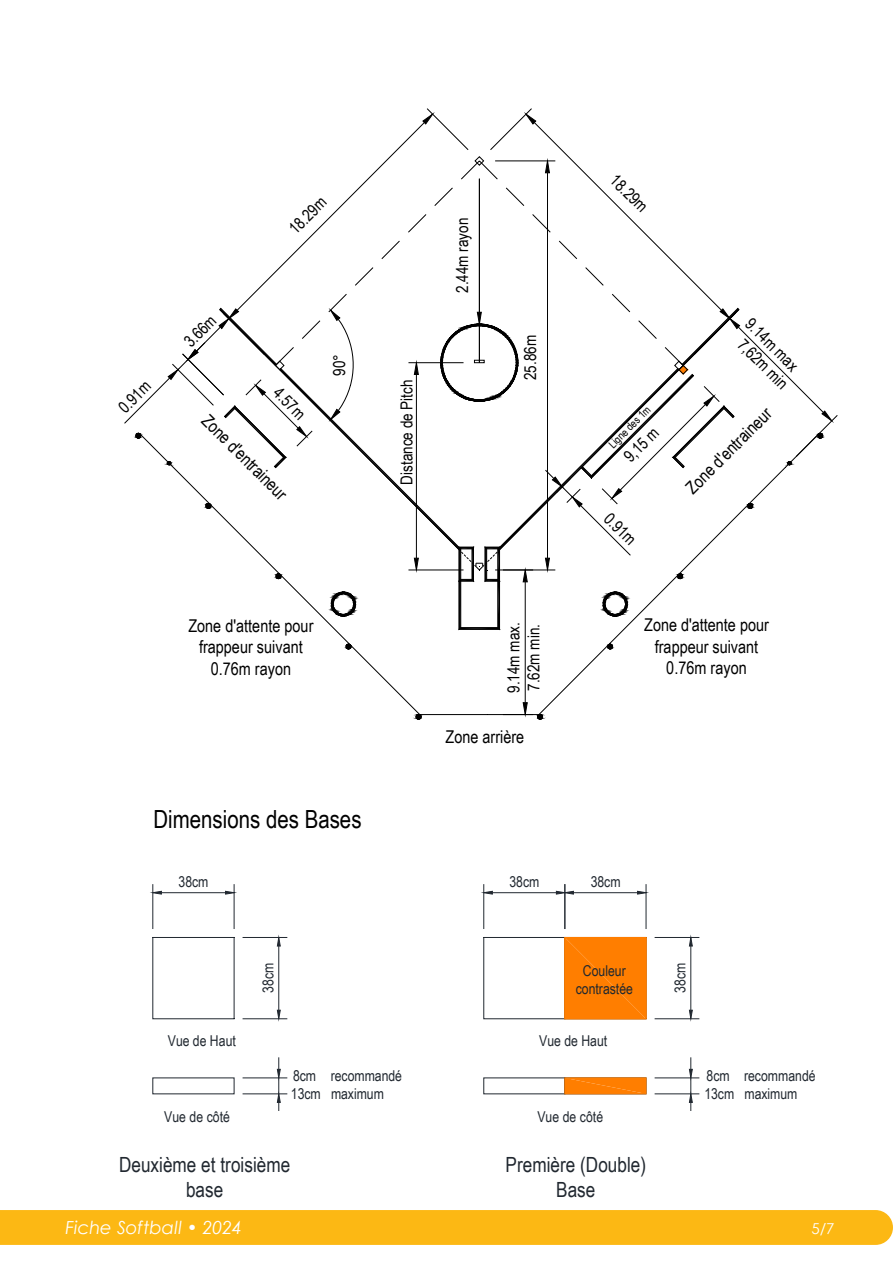
<style>
.page{position:relative;width:893px;height:1263px;background:#fff}
.page>*{position:absolute;margin:0;border:0;box-sizing:border-box;transform-origin:0 0}
.t1{font:25.05px "Arial Narrow";color:#000}
.t2{font:21px/25.2px "Arial Narrow";color:#212830;text-align:center}
.t3{font:italic 18px "Century Gothic";letter-spacing:-.005em;color:#fff}
.t4{font:17.7px/21.3px "Arial Narrow";color:#000;text-align:center}
.t5{font:16.5px/20px "Arial Narrow";color:#000;text-align:center}
.t6{font:15px/18px "Arial Narrow";color:#212830}
.t7{font:15px/18px "Arial Narrow";color:#20282f;text-align:center}
.t8{font:15px "Century Gothic";color:#fff}
.t9{font:10.95px "Arial Narrow";color:#000}
</style>
<div class="page">
<div style="left:0;top:1210px;width:893px;height:35px;background:#fcb814"></div>
<svg style="left:346px;top:643px;width:7px;height:7px"></svg>
<svg style="left:416px;top:714px;width:7px;height:6px"></svg>
<svg style="left:536px;top:715px;width:7px;height:5px"></svg>
<hr style="left:420px;top:714px;width:119px;height:1px;background:#000">
<hr style="left:525px;top:582px;width:1px;height:121px;background:#000">
<svg style="left:523px;top:702px;width:4px;height:12px"></svg>
<svg style="left:124px;top:108px;width:713px;height:521px"></svg>
<hr style="left:483px;top:884px;width:1px;height:45px;background:#212830">
<hr style="left:492px;top:892px;width:64px;height:1px;background:#212830">
<svg style="left:483px;top:891px;width:9px;height:3px"></svg>
<hr style="left:565px;top:884px;width:1px;height:45px;background:#212830">
<hr style="left:646px;top:884px;width:1px;height:45px;background:#212830">
<hr style="left:573px;top:892px;width:65px;height:1px;background:#212830">
<svg style="left:556px;top:891px;width:17px;height:3px"></svg>
<svg style="left:637px;top:891px;width:10px;height:3px"></svg>
<hr style="left:243px;top:1018px;width:44px;height:1px;background:#212830">
<hr style="left:243px;top:937px;width:44px;height:1px;background:#212830">
<hr style="left:278px;top:946px;width:1px;height:64px;background:#212830">
<svg style="left:277px;top:1010px;width:3px;height:9px"></svg>
<svg style="left:277px;top:938px;width:3px;height:8px"></svg>
<hr style="left:655px;top:1018px;width:44px;height:1px;background:#212830">
<hr style="left:655px;top:937px;width:44px;height:1px;background:#212830">
<hr style="left:691px;top:946px;width:1px;height:64px;background:#212830">
<svg style="left:689px;top:1010px;width:3px;height:9px"></svg>
<svg style="left:689px;top:938px;width:3px;height:8px"></svg>
<hr style="left:243px;top:1093px;width:44px;height:1px;background:#212830">
<hr style="left:243px;top:1078px;width:44px;height:1px;background:#212830">
<svg style="left:277px;top:1057px;width:3px;height:54px"></svg>
<hr style="left:655px;top:1093px;width:44px;height:1px;background:#212830">
<hr style="left:655px;top:1078px;width:44px;height:1px;background:#212830">
<svg style="left:689px;top:1057px;width:3px;height:54px"></svg>
<div style="left:565px;top:937px;width:82px;height:83px;background:#ff7e00"></div>
<div style="left:565px;top:937px;width:81px;height:82px;border:1px solid #ff7e00"></div>
<svg style="left:567px;top:1080px;width:77px;height:12px"></svg>
<div style="left:565px;top:1078px;width:81px;height:16px;border:1px solid #ff7e00"></div>
<hr style="left:153px;top:884px;width:1px;height:45px;background:#212830">
<hr style="left:234px;top:884px;width:1px;height:45px;background:#212830">
<hr style="left:161px;top:892px;width:65px;height:1px;background:#212830">
<svg style="left:152px;top:891px;width:9px;height:3px"></svg>
<svg style="left:225px;top:891px;width:10px;height:3px"></svg>
<p class="t5" style="left:284px;top:224px;width:47px;rotate:-45deg">18.29m</p>
<p class="t5" style="left:114px;top:402px;width:39px;rotate:-45deg">0.91m</p>
<p class="t5" style="left:180px;top:337px;width:39px;rotate:-45deg">3.66m</p>
<p class="t5" style="left:284px;top:382px;width:39px;rotate:45deg">4.57m</p>
<p class="t4" style="left:213px;top:409px;width:114px;rotate:45deg">Zone d'entraineur</p>
<p class="t5" style="left:329px;top:376px;width:23px;rotate:-90deg">90°</p>
<p class="t4" style="left:188px;top:614px;width:127px">Zone d'attente pour frappeur suivant<br>0.76m rayon</p>
<p class="t1" style="left:154px;top:801px;width:209px">Dimensions des Bases</p>
<p class="t6" style="left:179px;top:873px;width:31px">38cm</p>
<p class="t5" style="left:396px;top:485px;width:107px;rotate:-90deg">Distance de Pitch</p>
<p class="t5" style="left:452px;top:293px;width:77px;rotate:-90deg">2.44m rayon</p>
<p class="t5" style="left:520px;top:380px;width:47px;rotate:-90deg">25.86m</p>
<p class="t5" style="left:503px;top:693px;width:72px;text-align:left;rotate:-90deg">9.14m max.<br>7.62m min.</p>
<p class="t4" style="left:446px;top:726px;width:80px">Zone arrière</p>
<p class="t5" style="left:620px;top:170px;width:47px;rotate:45deg">18.29m</p>
<p class="t9" style="left:605px;top:440px;width:55px;rotate:-45deg">Ligne des 1m</p>
<p class="t5" style="left:619px;top:452px;width:43px;rotate:-45deg">9,15 m</p>
<p class="t5" style="left:614px;top:508px;width:39px;rotate:45deg">0.91m</p>
<p class="t5" style="left:756px;top:313px;width:74px;rotate:45deg">9.14m max<br>7,62m min</p>
<p class="t4" style="left:681px;top:483px;width:115px;rotate:-45deg">Zone d'entraineur</p>
<p class="t4" style="left:644px;top:614px;width:126px">Zone d'attente pour frappeur suivant<br>0.76m rayon</p>
<p class="t6" style="left:509px;top:873px;width:31px">38cm</p>
<p class="t6" style="left:591px;top:873px;width:31px">38cm</p>
<p class="t6" style="left:259px;top:993px;width:31px;rotate:-90deg">38cm</p>
<p class="t6" style="left:671px;top:993px;width:31px;rotate:-90deg">38cm</p>
<p class="t7" style="left:576px;top:961px;width:59px">Couleur contrastée</p>
<p class="t6" style="left:168px;top:1031px;width:70px">Vue de Haut</p>
<p class="t6" style="left:539px;top:1031px;width:70px">Vue de Haut</p>
<p class="t6" style="left:291px;top:1066px;width:113px">8cm recommandé<br>13cm maximum</p>
<p class="t6" style="left:704px;top:1066px;width:113px">8cm recommandé<br>13cm maximum</p>
<p class="t6" style="left:164px;top:1107px;width:67px">Vue de côté</p>
<p class="t6" style="left:537px;top:1107px;width:67px">Vue de côté</p>
<p class="t2" style="left:506px;top:1151px;width:142px">Première (Double)<br>Base</p>
<p class="t2" style="left:119px;top:1151px;width:173px">Deuxième et troisième base</p>
<p class="t3" style="left:65px;top:1215px;width:178px">Fiche Softball • 2024</p>
<p class="t8" style="left:811px;top:1218px;width:25px">5/7</p>
</div>
